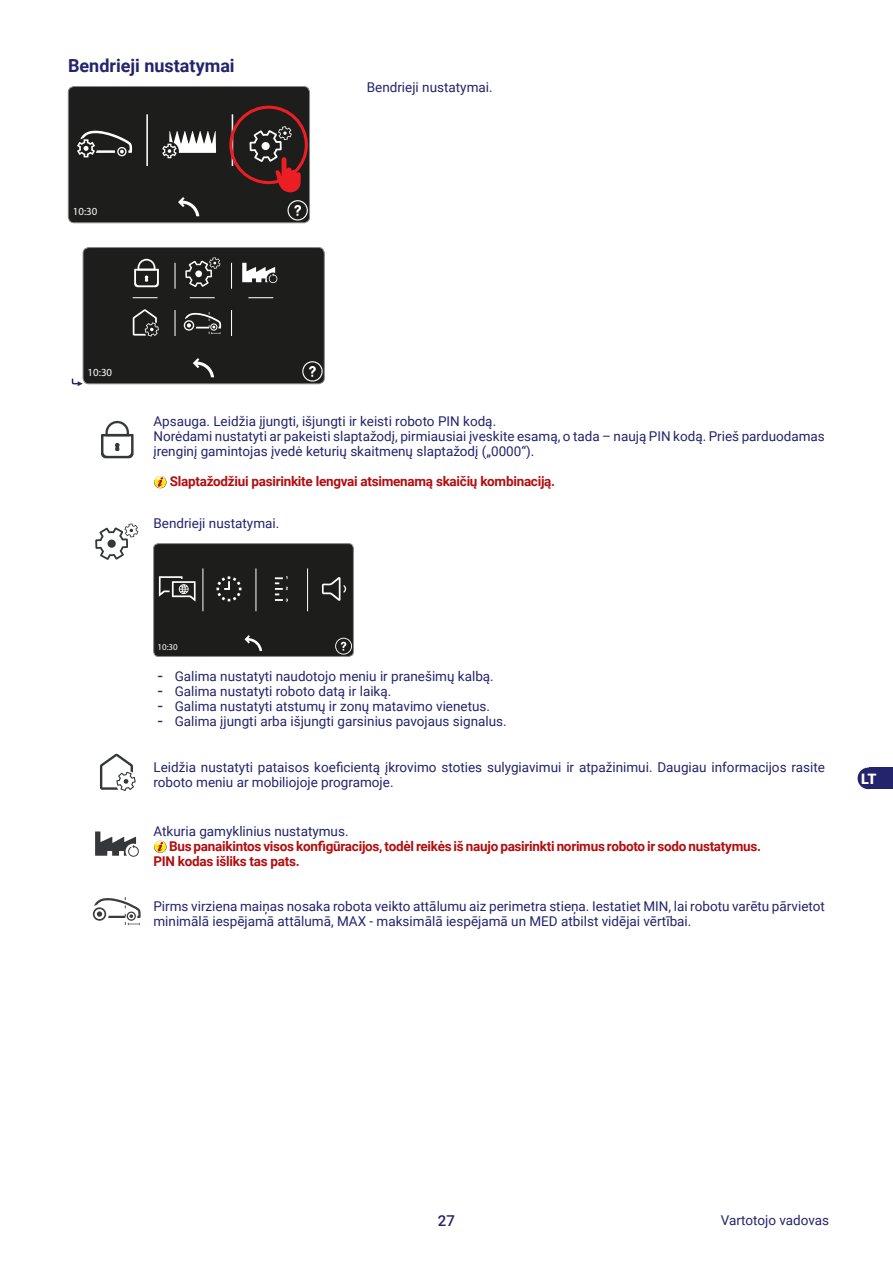
<style>
.page{position:relative;width:893px;height:1263px;background:#fff}
.page>*{position:absolute;margin:0;border:0;box-sizing:border-box;transform-origin:0 0}
.t1{font:700 18px "Roboto";color:#24246c}
.t2{font:500 15px "Roboto";color:#24246c}
.t3{font:900 14.4px "Roboto";color:#fff}
.t4{font:13.5px/15px "Roboto";color:#24246c}
.t5{font:700 13.5px/15px "Roboto";letter-spacing:-.02em;color:#b20e10}
.t6{font:10.8px "Myriad Pro";color:#fff}
.t7{font:9px "Myriad Pro";color:#fff}
.s1{font-size:18px}
</style>
<div class="page">
<div style="left:868px;top:767px;width:25px;height:22px;background:#24246c"></div>
<div style="left:858px;top:767px;width:21px;height:22px;background:#24246c;border-radius:50%"></div>
<svg style="left:68px;top:87px;width:242px;height:136px"></svg>
<div style="left:68px;top:86px;width:242px;height:137px;border:1px solid #878787;border-radius:6px"></div>
<svg style="left:72px;top:248px;width:252px;height:138px"></svg>
<div style="left:83px;top:247px;width:242px;height:137px;border:1px solid #878787;border-radius:6px"></div>
<svg style="left:101px;top:421px;width:33px;height:37px"></svg>
<svg style="left:154px;top:476px;width:13px;height:12px"></svg>
<svg style="left:95px;top:523px;width:43px;height:37px"></svg>
<div style="left:155px;top:545px;width:197px;height:110px;background:#1d1d1b"></div>
<div style="left:153px;top:543px;width:201px;height:114px;border:1px solid #878787;border-radius:5px"></div>
<svg style="left:100px;top:754px;width:36px;height:37px"></svg>
<svg style="left:95px;top:831px;width:44px;height:26px"></svg>
<svg style="left:154px;top:840px;width:13px;height:13px"></svg>
<svg style="left:92px;top:897px;width:49px;height:28px"></svg>
<h1 class="t1" style="left:68px;top:53px;width:168px">Bendrieji nustatymai</h1>
<p class="t6" style="left:73px;top:205px;width:26px">10:30</p>
<p class="t4" style="left:367px;top:79px;width:127px">Bendrieji nustatymai.</p>
<p class="t6" style="left:88px;top:366px;width:26px">10:30</p>
<p class="t4" style="left:153px;top:413px;width:673px">Apsauga. Leidžia įjungti, išjungti ir keisti roboto PIN kodą.<br>Norėdami nustatyti ar pakeisti slaptažodį, pirmiausiai įveskite esamą, o tada – naują PIN kodą. Prieš parduodamas įrenginį gamintojas įvedė keturių skaitmenų slaptažodį („0000“).</p>
<p class="t5" style="left:170px;top:473px;width:387px">Slaptažodžiui pasirinkite lengvai atsimenamą skaičių kombinaciją.</p>
<p class="t4" style="left:153px;top:516px;width:127px">Bendrieji nustatymai.</p>
<p class="t7" style="left:157px;top:641px;width:22px">10:30</p>
<p class="t4" style="left:158px;top:668px;width:338px"><span class="s1">-</span> Galima nustatyti naudotojo meniu ir pranešimų kalbą.</p>
<p class="t4" style="left:158px;top:683px;width:235px"><span class="s1">-</span> Galima nustatyti roboto datą ir laiką.</p>
<p class="t4" style="left:158px;top:698px;width:334px"><span class="s1">-</span> Galima nustatyti atstumų ir zonų matavimo vienetus.</p>
<p class="t4" style="left:158px;top:713px;width:351px"><span class="s1">-</span> Galima įjungti arba išjungti garsinius pavojaus signalus.</p>
<p class="t4" style="left:153px;top:759px;width:673px">Leidžia nustatyti pataisos koeficientą įkrovimo stoties sulygiavimui ir atpažinimui. Daugiau informacijos rasite roboto meniu ar mobiliojoje programoje.</p>
<p class="t4" style="left:153px;top:823px;width:197px">Atkuria gamyklinius nustatymus.</p>
<p class="t5" style="left:153px;top:838px;width:609px;text-indent:16px">Bus panaikintos visos konfigūracijos, todėl reikės iš naujo pasirinkti norimus roboto ir sodo nustatymus.<br>PIN kodas išliks tas pats.</p>
<p class="t4" style="left:153px;top:898px;width:673px">Pirms virziena maiņas nosaka robota veikto attālumu aiz perimetra stieņa. Iestatiet MIN, lai robotu varētu pārvietot minimālā iespējamā attālumā, MAX - maksimālā iespējamā un MED atbilst vidējai vērtībai.</p>
<p class="t3" style="left:861px;top:769px;width:17px">LT</p>
<p class="t2" style="left:438px;top:1210px;width:19px">27</p>
<p class="t4" style="left:721px;top:1212px;width:110px">Vartotojo vadovas</p>
</div>
